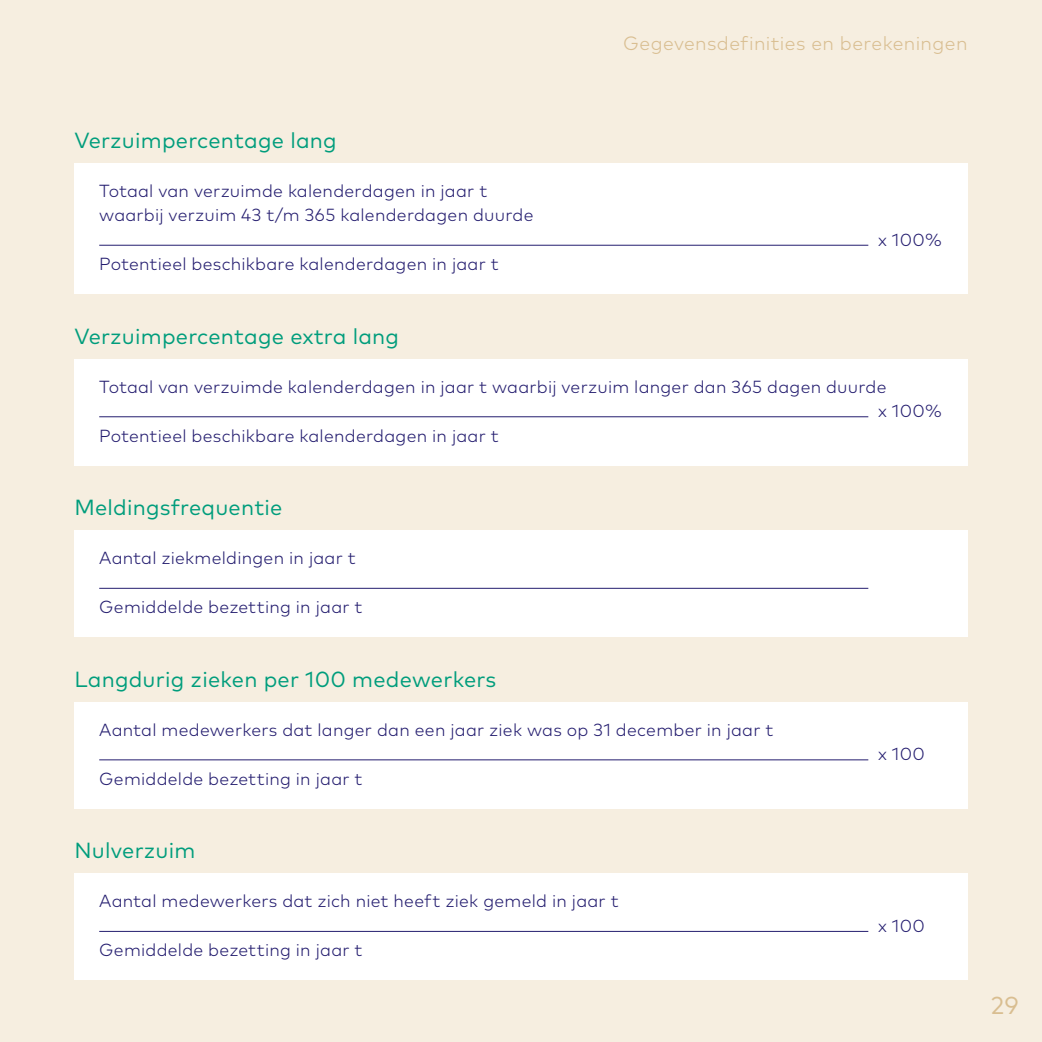
<style>
.page{position:relative;width:1042px;height:1042px;background:#f6eee0}
.page>*{position:absolute;margin:0;border:0;box-sizing:border-box;transform-origin:0 0}
.t1{font:24.5px "Mark Pro";color:#d9be91}
.t2{font:21.88px "Mark Pro";letter-spacing:.01em;color:#009d7c}
.t3{font:300 19.25px "Mark Pro";letter-spacing:.02em;color:#d9be91}
.t4{font:300 17.5px/24.5px "Mark Pro";letter-spacing:.015em;color:#241d6f}
</style>
<div class="page">
<div style="left:74px;top:163px;width:893px;height:82px;background:#fff"></div>
<div style="left:74px;top:236px;width:893px;height:58px;background:#fff"></div>
<div style="left:74px;top:359px;width:893px;height:57px;background:#fff"></div>
<div style="left:74px;top:408px;width:893px;height:57px;background:#fff"></div>
<div style="left:74px;top:530px;width:893px;height:58px;background:#fff"></div>
<div style="left:74px;top:579px;width:893px;height:58px;background:#fff"></div>
<div style="left:74px;top:702px;width:893px;height:57px;background:#fff"></div>
<div style="left:74px;top:751px;width:893px;height:57px;background:#fff"></div>
<div style="left:74px;top:873px;width:893px;height:58px;background:#fff"></div>
<div style="left:74px;top:922px;width:893px;height:58px;background:#fff"></div>
<hr style="left:99px;top:245px;width:769px;height:1px;background:#241d6f">
<hr style="left:99px;top:416px;width:769px;height:1px;background:#241d6f">
<hr style="left:99px;top:588px;width:769px;height:1px;background:#241d6f">
<hr style="left:99px;top:759px;width:769px;height:1px;background:#241d6f">
<hr style="left:99px;top:931px;width:769px;height:1px;background:#241d6f">
<p class="t3" style="left:623px;top:28px;width:346px">Gegevensdefinities en berekeningen</p>
<p class="t2" style="left:74px;top:123px;width:264px">Verzuimpercentage lang</p>
<p class="t4" style="left:99px;top:177px;width:436px">Totaal van verzuimde kalenderdagen in jaar t waarbij verzuim 43 t/m 365 kalenderdagen duurde</p>
<p class="t4" style="left:99px;top:250px;width:401px">Potentieel beschikbare kalenderdagen in jaar t</p>
<p class="t4" style="left:878px;top:226px;width:65px">x 100%</p>
<p class="t2" style="left:74px;top:319px;width:326px">Verzuimpercentage extra lang</p>
<p class="t4" style="left:99px;top:373px;width:789px">Totaal van verzuimde kalenderdagen in jaar t waarbij verzuim langer dan 365 dagen duurde</p>
<p class="t4" style="left:878px;top:397px;width:65px">x 100%</p>
<p class="t4" style="left:99px;top:422px;width:401px">Potentieel beschikbare kalenderdagen in jaar t</p>
<p class="t2" style="left:74px;top:491px;width:209px">Meldingsfrequentie</p>
<p class="t4" style="left:99px;top:544px;width:258px">Aantal ziekmeldingen in jaar t</p>
<p class="t4" style="left:99px;top:593px;width:265px">Gemiddelde bezetting in jaar t</p>
<p class="t2" style="left:74px;top:662px;width:423px">Langdurig zieken per 100 medewerkers</p>
<p class="t4" style="left:99px;top:716px;width:676px">Aantal medewerkers dat langer dan een jaar ziek was op 31 december in jaar t</p>
<p class="t4" style="left:99px;top:765px;width:265px">Gemiddelde bezetting in jaar t</p>
<p class="t2" style="left:74px;top:834px;width:122px">Nulverzuim</p>
<p class="t4" style="left:99px;top:887px;width:521px">Aantal medewerkers dat zich niet heeft ziek gemeld in jaar t</p>
<p class="t4" style="left:99px;top:936px;width:265px">Gemiddelde bezetting in jaar t</p>
<p class="t4" style="left:878px;top:740px;width:48px">x 100</p>
<p class="t4" style="left:878px;top:912px;width:48px">x 100</p>
<h1 class="t1" style="left:991px;top:987px;width:29px">29</h1>
</div>
